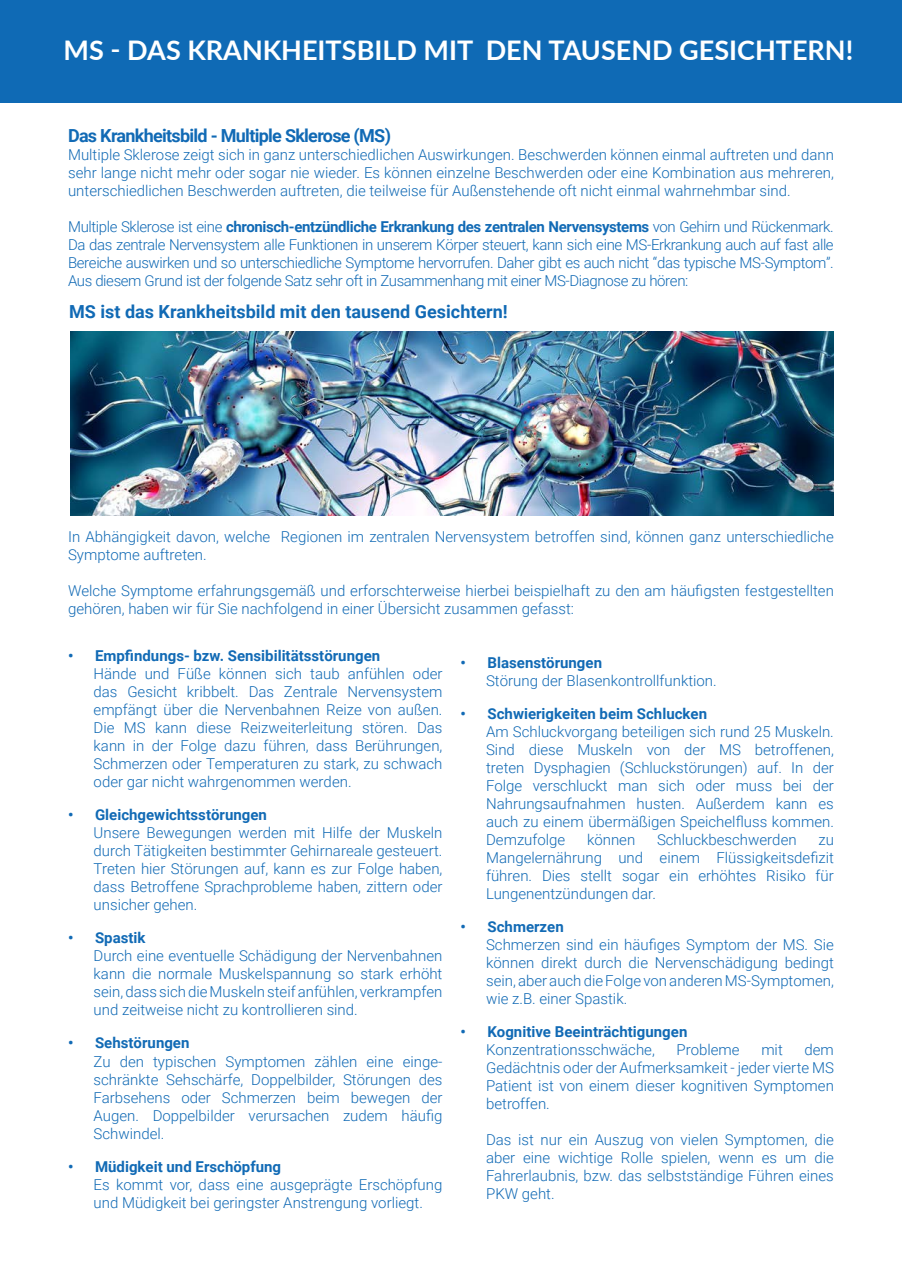
<style>
.page{position:relative;width:902px;height:1272px;background:#fff}
.page>*{position:absolute;margin:0;border:0;box-sizing:border-box;transform-origin:0 0}
.t1{font:700 27px "Lato";color:#fff}
.t2{font:700 18px "Roboto";color:#116ab5}
.t3{font:700 18px "Roboto";letter-spacing:-.04em;color:#116ab5}
.t4{font:300 15px/18px "Roboto";color:#116ab5;text-align:justify}
.t5{font:700 15px "Roboto";color:#116ab5}
.s1{font-weight:700}
</style>
<div class="page">
<div style="left:0;top:0;width:901px;height:102px;background:#0f6ab5"></div>
<img style="left:70px;top:332px;width:763px;height:184px">
<h1 class="t1" style="left:64px;top:30px;width:791px">MS - DAS KRANKHEITSBILD MIT DEN TAUSEND GESICHTERN!</h1>
<p class="t3" style="left:68px;top:123px;width:324px">Das Krankheitsbild - Multiple Sklerose (MS)</p>
<p class="t4" style="left:68px;top:145px;width:767px">Multiple Sklerose zeigt sich in ganz unterschiedlichen Auswirkungen. Beschwerden können einmal auftreten und dann sehr lange nicht mehr oder sogar nie wieder. Es können einzelne Beschwerden oder eine Kombination aus mehreren, unterschiedlichen Beschwerden auftreten, die teilweise für Außenstehende oft nicht einmal wahrnehmbar sind.</p>
<p class="t4" style="left:68px;top:217px;width:767px">Multiple Sklerose ist eine <span class="s1">chronisch-entzündliche Erkrankung des zentralen Nervensystems</span> von Gehirn und Rückenmark.<br>Da das zentrale Nervensystem alle Funktionen in unserem Körper steuert, kann sich eine MS-Erkrankung auch auf fast alle Bereiche auswirken und so unterschiedliche Symptome hervorrufen. Daher gibt es auch nicht “das typische MS-Symptom”.<br>Aus diesem Grund ist der folgende Satz sehr oft in Zusammenhang mit einer MS-Diagnose zu hören:</p>
<p class="t2" style="left:69px;top:299px;width:440px">MS ist das Krankheitsbild mit den tausend Gesichtern!</p>
<p class="t4" style="left:68px;top:527px;width:767px">In Abhängigkeit davon, welche Regionen im zentralen Nervensystem betroffen sind, können ganz unterschiedliche<br>Symptome auftreten.</p>
<p class="t4" style="left:68px;top:581px;width:767px">Welche Symptome erfahrungsgemäß und erforschterweise hierbei beispielhaft zu den am häufigsten festgestellten gehören, haben wir für Sie nachfolgend in einer Übersicht zusammen gefasst:</p>
<p class="t5" style="left:68px;top:645px;width:313px">• Empfindungs- bzw. Sensibilitätsstörungen</p>
<p class="t4" style="left:94px;top:664px;width:350px">Hände und Füße können sich taub anfühlen oder das Gesicht kribbelt. Das Zentrale Nervensystem empfängt über die Nervenbahnen Reize von außen.<br>Die MS kann diese Reizweiterleitung stören. Das kann in der Folge dazu führen, dass Berührungen, Schmerzen oder Temperaturen zu stark, zu schwach oder gar nicht wahrgenommen werden.</p>
<p class="t5" style="left:68px;top:804px;width:200px">• Gleichgewichtsstörungen</p>
<p class="t4" style="left:94px;top:823px;width:350px">Unsere Bewegungen werden mit Hilfe der Muskeln durch Tätigkeiten bestimmter Gehirnareale gesteuert.<br>Treten hier Störungen auf, kann es zur Folge haben, dass Betroffene Sprachprobleme haben, zittern oder unsicher gehen.</p>
<p class="t5" style="left:68px;top:927px;width:79px">• Spastik</p>
<p class="t4" style="left:94px;top:946px;width:350px">Durch eine eventuelle Schädigung der Nervenbahnen kann die normale Muskelspannung so stark erhöht sein, dass sich die Muskeln steif anfühlen, verkrampfen und zeitweise nicht zu kontrollieren sind.</p>
<p class="t5" style="left:68px;top:1032px;width:123px">• Sehstörungen</p>
<p class="t4" style="left:94px;top:1051px;width:350px">Zu den typischen Symptomen zählen eine einge&shy;schränkte Sehschärfe, Doppelbilder, Störungen des Farbsehens oder Schmerzen beim bewegen der Augen. Doppelbilder verursachen zudem häufig Schwindel.</p>
<p class="t5" style="left:68px;top:1155px;width:214px">• Müdigkeit und Erschöpfung</p>
<p class="t4" style="left:94px;top:1174px;width:350px">Es kommt vor, dass eine ausgeprägte Erschöpfung und Müdigkeit bei geringster Anstrengung vorliegt.</p>
<p class="t5" style="left:460px;top:651px;width:143px">• Blasenstörungen</p>
<p class="t4" style="left:486px;top:670px;width:232px">Störung der Blasenkontrollfunktion.</p>
<p class="t5" style="left:460px;top:702px;width:248px">• Schwierigkeiten beim Schlucken</p>
<p class="t4" style="left:486px;top:721px;width:349px">Am Schluckvorgang beteiligen sich rund 25 Muskeln.<br>Sind diese Muskeln von der MS betroffenen, treten Dysphagien (Schluckstörungen) auf. In der Folge verschluckt man sich oder muss bei der Nahrungsaufnahmen husten. Außerdem kann es auch zu einem übermäßigen Speichelfluss kommen.<br>Demzufolge</p>
<p class="t4" style="left:587px;top:829px;width:50px">können</p>
<p class="t4" style="left:657px;top:829px;width:141px">Schluckbeschwerden</p>
<p class="t4" style="left:486px;top:829px;width:349px;text-indent:332px">zu Mangelernährung und einem Flüssigkeitsdefizit führen. Dies stellt sogar ein erhöhtes Risiko für Lungenentzündungen dar.</p>
<p class="t5" style="left:460px;top:915px;width:105px">• Schmerzen</p>
<p class="t4" style="left:486px;top:934px;width:349px">Schmerzen sind ein häufiges Symptom der MS. Sie können direkt durch die Nervenschädigung bedingt sein, aber auch die Folge von anderen MS-Symptomen, wie z.B. einer Spastik.</p>
<p class="t5" style="left:460px;top:1020px;width:228px">• Kognitive Beeinträchtigungen</p>
<p class="t4" style="left:486px;top:1039px;width:170px">Konzentrationsschwäche,</p>
<p class="t4" style="left:676px;top:1039px;width:65px">Probleme</p>
<p class="t4" style="left:761px;top:1039px;width:23px">mit</p>
<p class="t4" style="left:486px;top:1039px;width:349px;text-indent:318px">dem Gedächtnis oder der Aufmerksamkeit - jeder vierte MS Patient ist von einem dieser kognitiven Symptomen betroffen.</p>
<p class="t4" style="left:486px;top:1129px;width:349px">Das ist nur ein Auszug von vielen Symptomen, die aber eine wichtige Rolle spielen, wenn es um die Fahrerlaubnis, bzw. das selbstständige Führen eines PKW geht.</p>
</div>
